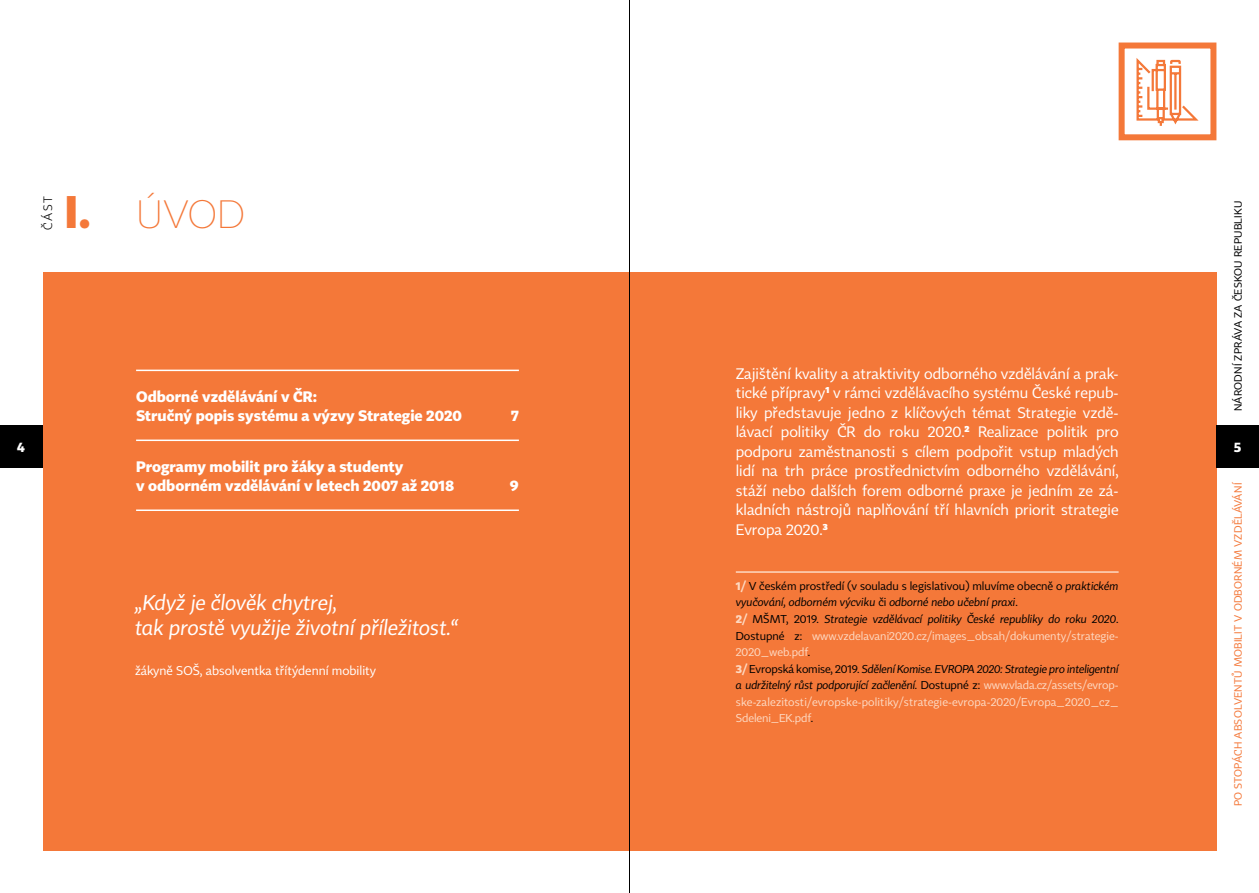
<style>
.page{position:relative;width:1259px;height:893px;background:#fff}
.page>*{position:absolute;margin:0;border:0;box-sizing:border-box;transform-origin:0 0}
.t1{font:700 45px "Tabac Sans";color:#f47839}
.t2{font:100 39px "Tabac Sans";color:#f47839}
.t3{font:italic 21px/25.2px "Tabac Sans";color:#fff}
.t4{font:15px/19.5px "Tabac Sans";color:#fff;text-align:justify}
.t5{font:700 15px/18.6px "Tabac Sans";color:#fff}
.t6{font:700 13.5px "Tabac Sans";color:#fff}
.t7{font:12.45px "Tabac Sans";color:#fff}
.t8{font:300 12px "Tabac Sans";color:#000}
.t9{font:italic 11.25px/16.6px "Tabac Sans";color:#000}
.t10{font:10.5px "Tabac Sans";letter-spacing:.02em;color:#f47839}
.t11{font:10.5px "Tabac Sans";letter-spacing:.02em;color:#000}
.s1{font-weight:700;font-style:normal;color:#fdd9c2}
.s2{font-style:normal}
.s3{font-style:normal;color:#fdd9c2}
</style>
<div class="page">
<div style="left:43px;top:272px;width:1173px;height:578px;background:#f47839"></div>
<div style="left:1118px;top:43px;width:98px;height:97px;background:#fff;border:6px solid #f47839"></div>
<hr style="left:136px;top:370px;width:383px;height:1px;background:#fff">
<hr style="left:136px;top:440px;width:383px;height:1px;background:#fff">
<hr style="left:136px;top:509px;width:383px;height:2px;background:#fff">
<hr style="left:736px;top:571px;width:382px;height:2px;background:#fdd9c2">
<svg style="left:1136px;top:58px;width:63px;height:68px"></svg>
<div style="left:1216px;top:425px;width:43px;height:43px;background:#000"></div>
<div style="left:0;top:425px;width:43px;height:43px;background:#000"></div>
<hr style="left:629px;top:0;width:1px;height:893px;background:#000">
<p class="t8" style="left:41px;top:230px;width:35px;rotate:-90deg">část</p>
<h2 class="t2" style="left:136px;top:191px;width:110px">ÚVOD</h2>
<h1 class="t1" style="left:65px;top:184px;width:28px">I.</h1>
<p class="t11" style="left:1231px;top:411px;width:212px;rotate:-90deg">NÁRODNÍ ZPRÁVA ZA ČESKOU REPUBLIKU</p>
<p class="t4" style="left:736px;top:364px;width:384px">Zajištění kvality a atraktivity odborného vzdělávání a prak&shy;tické přípravy<sup>1</sup> v rámci vzdělávacího systému České repub&shy;liky představuje jedno z klíčových témat Strategie vzdě&shy;lávací politiky ČR do roku 2020.<sup>2</sup> Realizace politik pro podporu zaměstnanosti s cílem podpořit vstup mladých lidí na trh práce prostřednictvím odborného vzdělávání, stáží nebo dalších forem odborné praxe je jedním ze zá&shy;kladních nástrojů naplňování tří hlavních priorit strategie Evropa 2020.<sup>3</sup></p>
<h3 class="t5" style="left:136px;top:387px;width:327px">Odborné vzdělávání v ČR:<br>Stručný popis systému a výzvy Strategie 2020</h3>
<h3 class="t5" style="left:511px;top:406px;width:9px">7</h3>
<p class="t6" style="left:17px;top:439px;width:9px">4</p>
<p class="t6" style="left:1234px;top:439px;width:9px">5</p>
<h3 class="t5" style="left:136px;top:457px;width:320px">Programy mobilit pro žáky a studenty<br>v odborném vzdělávání v letech 2007 až 2018</h3>
<h3 class="t5" style="left:510px;top:476px;width:10px">9</h3>
<p class="t10" style="left:1231px;top:806px;width:325px;rotate:-90deg">PO STOPÁCH ABSOLVENTŮ MOBILIT V ODBORNÉM VZDĚLÁVÁNÍ</p>
<p class="t9" style="left:736px;top:578px;width:384px"><span class="s1">1/</span> <span class="s2">V českém prostředí (v souladu s legislativou) mluvíme obecně o</span> praktickém vyučování, odborném výcviku <span class="s2">či</span> odborné nebo učební praxi<span class="s2">.<br></span><span class="s1">2/</span> <span class="s2">MŠMT, 2019.</span> Strategie vzdělávací politiky České republiky do roku 2020<span class="s2">.<br>Dostupné z:</span> <span class="s3">www.vzdelavani2020.cz/images_obsah/dokumenty/strategie-2020_web.pdf</span><span class="s2">.<br></span><span class="s1">3/</span> <span class="s2">Evropská komise, 2019.</span> Sdělení Komise. EVROPA 2020: Strategie pro inteligentní a udržitelný růst podporující začlenění. <span class="s2">Dostupné z:</span> <span class="s3">www.vlada.cz/assets/evrop&shy;ske-zalezitosti/evropske-politiky/strategie-evropa-2020/Evropa_2020_cz_ Sdeleni_EK.pdf</span><span class="s2">.</span></p>
<h3 class="t3" style="left:135px;top:590px;width:324px">„Když je člověk chytrej,<br>tak prostě využije životní příležitost.“</h3>
<p class="t7" style="left:135px;top:663px;width:243px">žákyně SOŠ, absolventka třítýdenní mobility</p>
</div>
